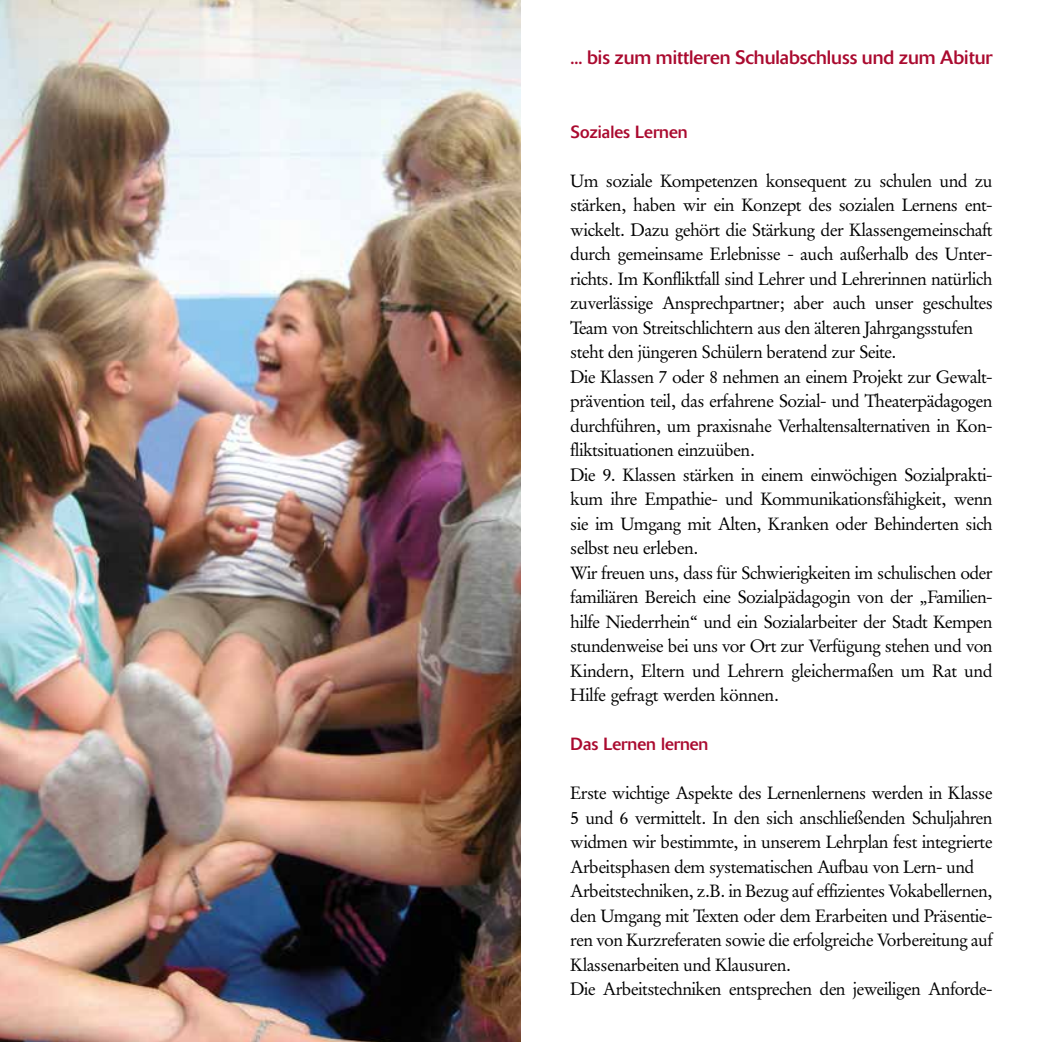
<style>
.page{position:relative;width:1042px;height:1042px;background:#fff}
.page>*{position:absolute;margin:0;border:0;box-sizing:border-box;transform-origin:0 0}
.t1{font:19.25px "Delta";color:#aa0a2f}
.t2{font:17.5px/24.5px "Garamond Stempel BQ";color:#000}
.t3{font:17.5px "Delta";color:#aa0a2f}
</style>
<div class="page">
<img style="left:0;top:0;width:521px;height:1042px">
<p class="t1" style="left:570px;top:46px;width:423px">... bis zum mittleren Schulabschluss und zum Abitur</p>
<p class="t3" style="left:570px;top:121px;width:119px">Soziales Lernen</p>
<p class="t2" style="left:570px;top:168px;width:423px">Um soziale Kompetenzen konsequent zu schulen und zu stärken, haben wir ein Konzept des sozialen Lernens ent&shy;wickelt. Dazu gehört die Stärkung der Klassengemeinschaft durch gemeinsame Erlebnisse - auch außerhalb des Unter&shy;richts. Im Konfliktfall sind Lehrer und Lehrerinnen natürlich zuverlässige Ansprechpartner; aber auch unser geschultes Team von Streitschlichtern aus den älteren Jahrgangsstufen steht den jüngeren Schülern beratend zur Seite.<br>Die Klassen 7 oder 8 nehmen an einem Projekt zur Gewalt&shy;prävention teil, das erfahrene Sozial- und Theaterpädagogen durchführen, um praxisnahe Verhaltensalternativen in Kon&shy;fliktsituationen einzuüben.<br>Die 9. Klassen stärken in einem einwöchigen Sozialprakti&shy;kum ihre Empathie- und Kommunikationsfähigkeit, wenn sie im Umgang mit Alten, Kranken oder Behinderten sich selbst neu erleben.<br>Wir freuen uns, dass für Schwierigkeiten im schulischen oder familiären Bereich eine Sozialpädagogin von der „Familien&shy;hilfe Niederrhein“ und ein Sozialarbeiter der Stadt Kempen stundenweise bei uns vor Ort zur Verfügung stehen und von Kindern, Eltern und Lehrern gleichermaßen um Rat und Hilfe gefragt werden können.</p>
<p class="t3" style="left:570px;top:734px;width:139px">Das Lernen lernen</p>
<p class="t2" style="left:570px;top:781px;width:423px">Erste wichtige Aspekte des Lernenlernens werden in Klasse 5 und 6 vermittelt. In den sich anschließenden Schuljahren widmen wir bestimmte, in unserem Lehrplan fest integrierte Arbeitsphasen dem systematischen Aufbau von Lern- und Arbeitstechniken, z.B. in Bezug auf effizientes Vokabellernen, den Umgang mit Texten oder dem Erarbeiten und Präsentie&shy;ren von Kurzreferaten sowie die erfolgreiche Vorbereitung auf Klassenarbeiten und Klausuren.<br>Die Arbeitstechniken entsprechen den jeweiligen Anforde-</p>
</div>
